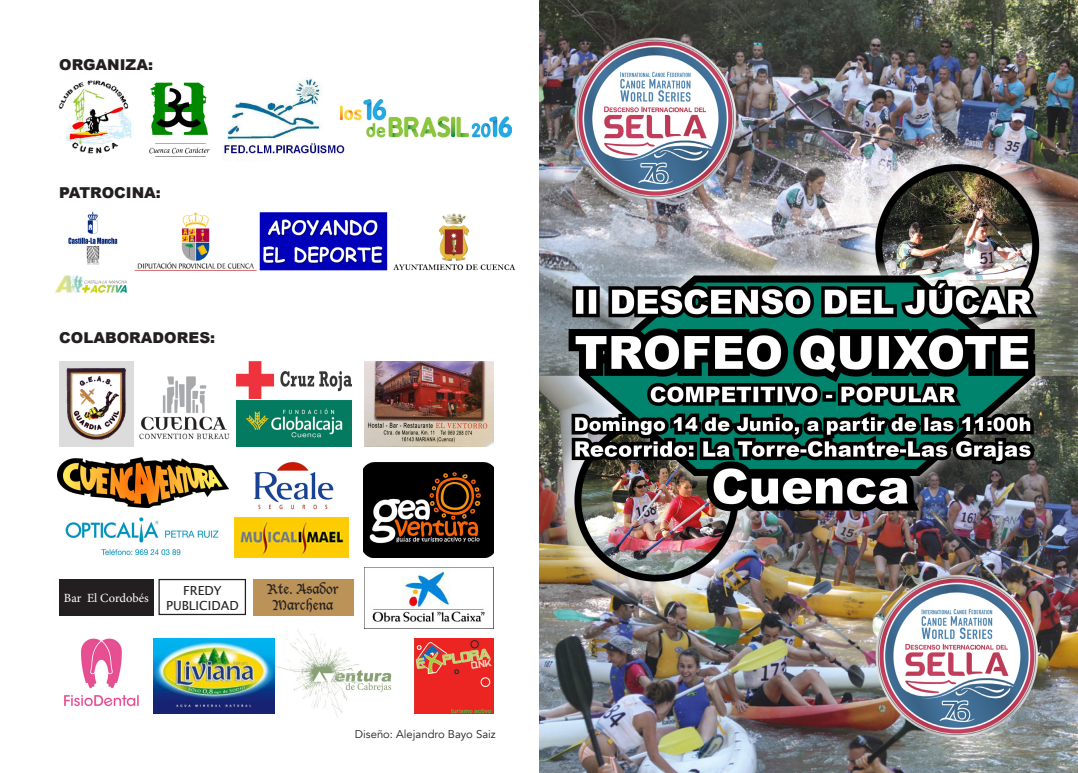
<style>
.page{position:relative;width:1078px;height:773px;background:#fff}
.page>*{position:absolute;margin:0;border:0;box-sizing:border-box;transform-origin:0 0}
.t1{font:900 15px "Arial";color:#231f20}
.t2{font:13.75px "Lucida Blackletter";color:#231f20}
.t3{font:12.5px "Lucida Sans Unicode";color:#231f20}
.t4{font:12.5px "Minion Pro";color:#fff}
.t5{font:11.25px "Avenir";color:#231f20}
</style>
<div class="page">
<img style="left:265px;top:628px;width:133px;height:90px">
<img style="left:539px;top:0;width:537px;height:772px">
<img style="left:58px;top:80px;width:74px;height:74px">
<img style="left:222px;top:77px;width:123px;height:80px">
<img style="left:149px;top:82px;width:61px;height:75px">
<img style="left:340px;top:99px;width:171px;height:40px">
<img style="left:393px;top:213px;width:123px;height:57px">
<img style="left:55px;top:275px;width:72px;height:18px">
<img style="left:68px;top:211px;width:50px;height:54px">
<img style="left:137px;top:212px;width:251px;height:58px">
<img style="left:57px;top:457px;width:172px;height:50px">
<img style="left:65px;top:517px;width:154px;height:39px">
<img style="left:364px;top:462px;width:130px;height:95px">
<img style="left:133px;top:370px;width:97px;height:76px">
<img style="left:237px;top:400px;width:114px;height:46px">
<img style="left:364px;top:362px;width:130px;height:84px">
<img style="left:237px;top:362px;width:114px;height:36px">
<img style="left:59px;top:362px;width:74px;height:84px">
<img style="left:415px;top:638px;width:79px;height:75px">
<img style="left:64px;top:638px;width:74px;height:69px">
<img style="left:153px;top:638px;width:121px;height:75px">
<img style="left:254px;top:462px;width:80px;height:48px">
<div style="left:59px;top:579px;width:94px;height:36px;background:#231f20"></div>
<img style="left:234px;top:517px;width:115px;height:40px">
<div style="left:158px;top:579px;width:88px;height:36px;border:1px solid #231f20"></div>
<div style="left:253px;top:579px;width:101px;height:36px;background:#bb9358"></div>
<img style="left:364px;top:567px;width:130px;height:61px">
<img style="left:875px;top:575px;width:162px;height:161px">
<img style="left:574px;top:37px;width:162px;height:162px">
<p class="t1" style="left:59px;top:54px;width:95px">ORGANIZA:</p>
<p class="t1" style="left:59px;top:182px;width:103px">PATROCINA:</p>
<p class="t1" style="left:59px;top:326px;width:157px">COLABORADORES:</p>
<p class="t4" style="left:64px;top:589px;width:86px">Bar El Cordobés</p>
<p class="t3" style="left:183px;top:580px;width:40px">FREDY</p>
<p class="t3" style="left:166px;top:595px;width:74px">PUBLICIDAD</p>
<p class="t2" style="left:268px;top:580px;width:72px">Rte. Asador</p>
<p class="t2" style="left:273px;top:597px;width:62px">Marchena</p>
<p class="t5" style="left:355px;top:727px;width:142px">Diseño: Alejandro Bayo Saiz</p>
</div>
